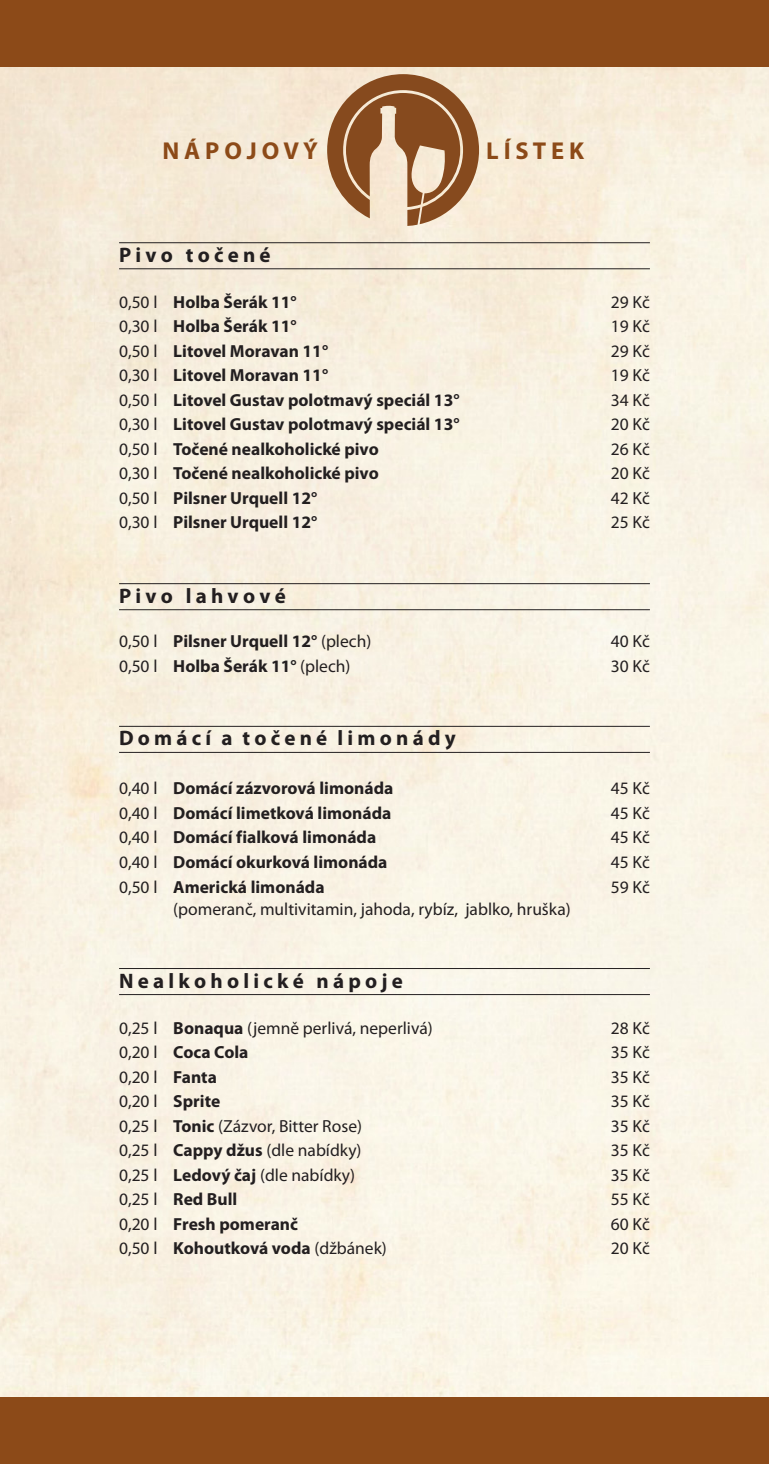
<style>
.page{position:relative;width:769px;height:1464px;background:#fff}
.page>*{position:absolute;margin:0;border:0;box-sizing:border-box;transform-origin:0 0}
.t1{font:700 24.5px "Myriad Pro";color:#8c4a18}
.t2{font:700 21px "Myriad Pro";color:#231f20}
.t3{font:700 17.5px "Myriad Pro";color:#231f20}
.t4{font:17.5px "Myriad Pro";color:#231f20}
.s1{font-weight:400}
.s2{font-weight:700}
</style>
<div class="page">
<div style="left:0;top:0;width:769px;height:67px;background:#8c4a18"></div>
<div style="left:0;top:1396px;width:769px;height:67px;background:#8c4a18"></div>
<svg style="left:327px;top:74px;width:152px;height:152px;background:#b99372"></svg>
<hr style="left:119px;top:268px;width:531px;height:1px;background:#231f20">
<hr style="left:119px;top:609px;width:531px;height:1px;background:#231f20">
<hr style="left:119px;top:752px;width:531px;height:1px;background:#231f20">
<hr style="left:119px;top:242px;width:531px;height:1px;background:#231f20">
<hr style="left:119px;top:583px;width:531px;height:1px;background:#231f20">
<hr style="left:119px;top:726px;width:531px;height:1px;background:#231f20">
<hr style="left:119px;top:994px;width:531px;height:1px;background:#231f20">
<hr style="left:119px;top:968px;width:531px;height:1px;background:#231f20">
<h1 class="t1" style="left:162px;top:135px;width:157px">N Á P O J O V Ý</h1>
<h1 class="t1" style="left:486px;top:135px;width:100px">L Í S T E K</h1>
<p class="t2" style="left:119px;top:241px;width:153px">P i v o t o č e n é</p>
<p class="t3" style="left:119px;top:290px;width:179px"><span class="s1">0,50 l</span> Holba Šerák 11°</p>
<p class="t4" style="left:611px;top:291px;width:40px">29 Kč</p>
<p class="t3" style="left:119px;top:315px;width:179px"><span class="s1">0,30 l</span> Holba Šerák 11°</p>
<p class="t4" style="left:611px;top:316px;width:40px">19 Kč</p>
<p class="t3" style="left:119px;top:339px;width:211px"><span class="s1">0,50 l</span> Litovel Moravan 11°</p>
<p class="t4" style="left:611px;top:340px;width:40px">29 Kč</p>
<p class="t3" style="left:119px;top:364px;width:211px"><span class="s1">0,30 l</span> Litovel Moravan 11°</p>
<p class="t4" style="left:611px;top:365px;width:40px">19 Kč</p>
<p class="t3" style="left:119px;top:388px;width:342px"><span class="s1">0,50 l</span> Litovel Gustav polotmavý speciál 13°</p>
<p class="t4" style="left:611px;top:389px;width:40px">34 Kč</p>
<p class="t3" style="left:119px;top:413px;width:342px"><span class="s1">0,30 l</span> Litovel Gustav polotmavý speciál 13°</p>
<p class="t4" style="left:611px;top:414px;width:40px">20 Kč</p>
<p class="t3" style="left:119px;top:437px;width:261px"><span class="s1">0,50 l</span> Točené nealkoholické pivo</p>
<p class="t4" style="left:611px;top:438px;width:40px">26 Kč</p>
<p class="t3" style="left:119px;top:462px;width:261px"><span class="s1">0,30 l</span> Točené nealkoholické pivo</p>
<p class="t4" style="left:611px;top:463px;width:40px">20 Kč</p>
<p class="t3" style="left:119px;top:486px;width:200px"><span class="s1">0,50 l</span> Pilsner Urquell 12°</p>
<p class="t4" style="left:611px;top:487px;width:40px">42 Kč</p>
<p class="t3" style="left:119px;top:511px;width:200px"><span class="s1">0,30 l</span> Pilsner Urquell 12°</p>
<p class="t4" style="left:611px;top:512px;width:40px">25 Kč</p>
<p class="t2" style="left:119px;top:582px;width:168px">P i v o l a h v o v é</p>
<p class="t3" style="left:119px;top:629px;width:254px"><span class="s1">0,50 l</span> Pilsner Urquell 12° <span class="s1">(plech)</span></p>
<p class="t4" style="left:611px;top:630px;width:40px">40 Kč</p>
<p class="t3" style="left:119px;top:654px;width:233px"><span class="s1">0,50 l</span> Holba Šerák 11° <span class="s1">(plech)</span></p>
<p class="t4" style="left:611px;top:655px;width:40px">30 Kč</p>
<p class="t2" style="left:119px;top:724px;width:338px">D o m á c í a t o č e n é l i m o n á d y</p>
<p class="t3" style="left:119px;top:777px;width:276px"><span class="s1">0,40 l</span> Domácí zázvorová limonáda</p>
<p class="t4" style="left:611px;top:777px;width:40px">45 Kč</p>
<p class="t3" style="left:119px;top:801px;width:274px"><span class="s1">0,40 l</span> Domácí limetková limonáda</p>
<p class="t4" style="left:611px;top:802px;width:40px">45 Kč</p>
<p class="t3" style="left:119px;top:826px;width:259px"><span class="s1">0,40 l</span> Domácí fialková limonáda</p>
<p class="t4" style="left:611px;top:826px;width:40px">45 Kč</p>
<p class="t3" style="left:119px;top:850px;width:270px"><span class="s1">0,40 l</span> Domácí okurková limonáda</p>
<p class="t4" style="left:611px;top:851px;width:40px">45 Kč</p>
<p class="t3" style="left:119px;top:875px;width:207px"><span class="s1">0,50 l</span> Americká limonáda</p>
<p class="t4" style="left:611px;top:875px;width:40px">59 Kč</p>
<p class="t4" style="left:173px;top:898px;width:399px">(pomeranč, multivitamin, jahoda, rybíz, jablko, hruška)</p>
<p class="t2" style="left:119px;top:967px;width:285px">N e a l k o h o l i c k é n á p o j e</p>
<p class="t4" style="left:119px;top:1016px;width:315px">0,25 l <span class="s2">Bonaqua</span> (jemně perlivá, neperlivá)</p>
<p class="t4" style="left:611px;top:1016px;width:40px">28 Kč</p>
<p class="t3" style="left:119px;top:1040px;width:131px"><span class="s1">0,20 l</span> Coca Cola</p>
<p class="t4" style="left:611px;top:1041px;width:40px">35 Kč</p>
<p class="t4" style="left:119px;top:1065px;width:99px">0,20 l <span class="s2">Fanta</span></p>
<p class="t4" style="left:611px;top:1065px;width:40px">35 Kč</p>
<p class="t3" style="left:119px;top:1089px;width:103px"><span class="s1">0,20 l</span> Sprite</p>
<p class="t4" style="left:611px;top:1090px;width:40px">35 Kč</p>
<p class="t4" style="left:119px;top:1114px;width:244px">0,25 l <span class="s2">Tonic</span> (Zázvor, Bitter Rose)</p>
<p class="t4" style="left:611px;top:1114px;width:40px">35 Kč</p>
<p class="t4" style="left:119px;top:1139px;width:244px">0,25 l <span class="s2">Cappy džus</span> (dle nabídky)</p>
<p class="t4" style="left:611px;top:1139px;width:40px">35 Kč</p>
<p class="t4" style="left:119px;top:1163px;width:238px">0,25 l <span class="s2">Ledový čaj</span> (dle nabídky)</p>
<p class="t4" style="left:611px;top:1163px;width:40px">35 Kč</p>
<p class="t3" style="left:119px;top:1187px;width:120px"><span class="s1">0,25 l</span> Red Bull</p>
<p class="t4" style="left:611px;top:1188px;width:40px">55 Kč</p>
<p class="t3" style="left:119px;top:1212px;width:181px"><span class="s1">0,20 l</span> Fresh pomeranč</p>
<p class="t4" style="left:611px;top:1212px;width:40px">60 Kč</p>
<p class="t4" style="left:119px;top:1237px;width:269px">0,50 l <span class="s2">Kohoutková voda</span> (džbánek)</p>
<p class="t4" style="left:611px;top:1237px;width:40px">20 Kč</p>
</div>
